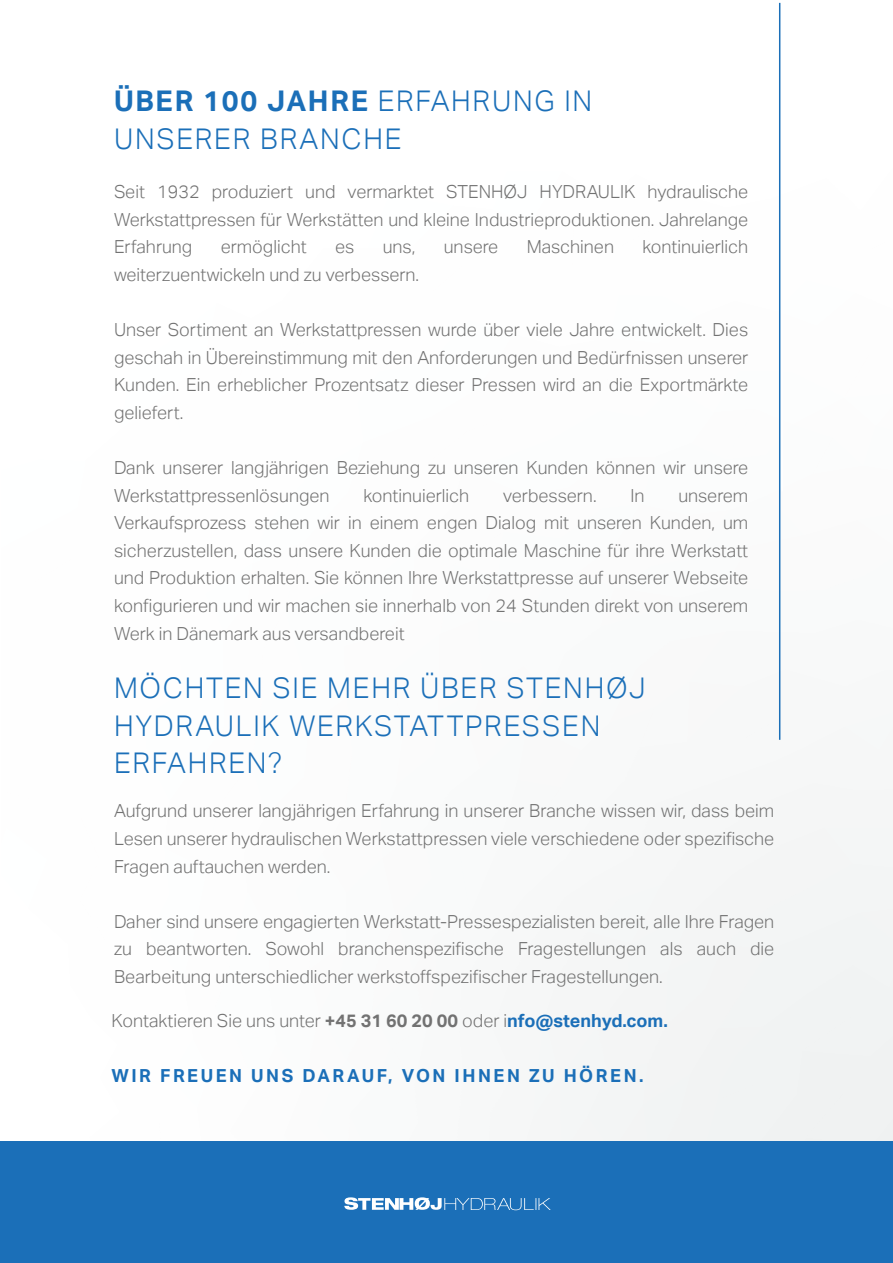
<style>
.page{position:relative;width:893px;height:1263px;background:#fff}
.page>*{position:absolute;margin:0;border:0;box-sizing:border-box;transform-origin:0 0}
.t1{font:300 28.5px/37.2px "Aktiv Grotesk";letter-spacing:.06em;color:#1b6fb8}
.t2{font:300 18px/27.6px "Aktiv Grotesk";color:#727272;text-align:justify}
.t3{font:700 18px "Aktiv Grotesk";letter-spacing:.14em;color:#1b6fb8}
.s1{font-weight:700}
.s2{font-weight:700;color:#1b6fb8}
</style>
<div class="page">
<div style="left:0;top:1141px;width:893px;height:122px;background:#1b6fb8"></div>
<svg style="left:344px;top:1197px;width:207px;height:13px"></svg>
<hr style="left:779px;top:3px;width:1px;height:737px;background:#1b6fb8">
<h1 class="t1" style="left:114px;top:83px;width:480px"><span class="s1">ÜBER 100 JAHRE</span> ERFAHRUNG IN<br>UNSERER BRANCHE</h1>
<p class="t2" style="left:114px;top:178px;width:636px">Seit 1932 produziert und vermarktet STENHØJ HYDRAULIK hydraulische Werkstattpressen für Werkstätten und kleine Industrieproduktionen. Jahrelange Erfahrung</p>
<p class="t2" style="left:221px;top:233px;width:87px">ermöglicht</p>
<p class="t2" style="left:335px;top:233px;width:21px">es</p>
<p class="t2" style="left:383px;top:233px;width:34px">uns,</p>
<p class="t2" style="left:444px;top:233px;width:56px">unsere</p>
<p class="t2" style="left:527px;top:233px;width:89px">Maschinen</p>
<p class="t2" style="left:642px;top:233px;width:107px">kontinuierlich</p>
<p class="t2" style="left:114px;top:261px;width:307px">weiterzuentwickeln und zu verbessern.</p>
<p class="t2" style="left:114px;top:316px;width:636px">Unser Sortiment an Werkstattpressen wurde über viele Jahre entwickelt. Dies geschah in Übereinstimmung mit den Anforderungen und Bedürfnissen unserer Kunden. Ein erheblicher Prozentsatz dieser Pressen wird an die Exportmärkte geliefert.</p>
<p class="t2" style="left:114px;top:454px;width:636px">Dank unserer langjährigen Beziehung zu unseren Kunden können wir unsere<br>Werkstattpressenlösungen</p>
<p class="t2" style="left:363px;top:482px;width:107px">kontinuierlich</p>
<p class="t2" style="left:503px;top:482px;width:95px">verbessern.</p>
<p class="t2" style="left:630px;top:482px;width:16px">In</p>
<p class="t2" style="left:114px;top:482px;width:636px;text-indent:564px">unserem Verkaufsprozess stehen wir in einem engen Dialog mit unseren Kunden, um sicherzustellen, dass unsere Kunden die optimale Maschine für ihre Werkstatt und Produktion erhalten. Sie können Ihre Werkstattpresse auf unserer Webseite konfigurieren und wir machen sie innerhalb von 24 Stunden direkt von unserem Werk in Dänemark aus versandbereit</p>
<h1 class="t1" style="left:114px;top:670px;width:533px">MÖCHTEN SIE MEHR ÜBER STENHØJ<br>HYDRAULIK WERKSTATTPRESSEN<br>ERFAHREN?</h1>
<p class="t2" style="left:114px;top:797px;width:662px">Aufgrund unserer langjährigen Erfahrung in unserer Branche wissen wir, dass beim Lesen unserer hydraulischen Werkstattpressen viele verschiedene oder spezifische Fragen auftauchen werden.</p>
<p class="t2" style="left:114px;top:908px;width:662px">Daher sind unsere engagierten Werkstatt-Pressespezialisten bereit, alle Ihre Fragen zu beantworten. Sowohl branchenspezifische Fragestellungen als auch die Bearbeitung unterschiedlicher werkstoffspezifischer Fragestellungen.</p>
<p class="t2" style="left:111px;top:1007px;width:558px">Kontaktieren Sie uns unter <span class="s1">+45 31 60 20 00</span> oder i<span class="s2">nfo@stenhyd.com.</span></p>
<p class="t3" style="left:111px;top:1065px;width:534px">WIR FREUEN UNS DARAUF, VON IHNEN ZU HÖREN.</p>
</div>
